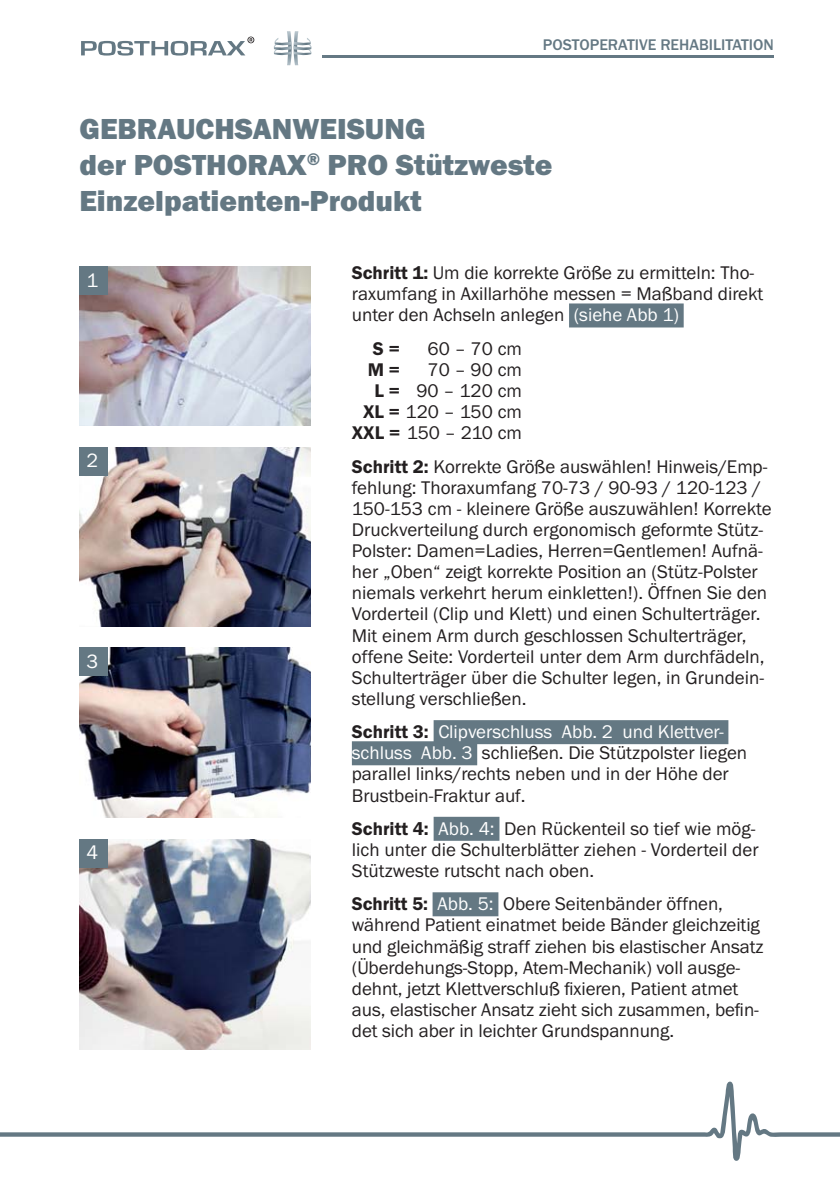
<style>
.page{position:relative;width:840px;height:1191px;background:#fff}
.page>*{position:absolute;margin:0;border:0;box-sizing:border-box;transform-origin:0 0}
.t1{font:30px/36px "Franklin Got Itc TOT Hea";color:#647883}
.t2{font:20px "Franklin Got Itc TOT Boo";color:#fff}
.t3{font:19px/21.2px "Franklin Got Itc TOT Boo";letter-spacing:-.005em;color:#231f20}
.t4{font:19px "Franklin Got Itc TOT Dem";color:#231f20}
.t5{font:500 16px "Franklin Got Itc TOT";color:#647883}
.s1{font-family:"Franklin Got Itc TOT Dem"}
.s2{color:#fff}
</style>
<div class="page">
<svg style="left:0;top:1081px;width:839px;height:80px"></svg>
<hr style="left:322px;top:56px;width:451px;height:2px;background:#647883">
<img style="left:79px;top:266px;width:231px;height:159px">
<div style="left:79px;top:266px;width:29px;height:29px;background:#647883"></div>
<img style="left:79px;top:447px;width:231px;height:179px">
<div style="left:79px;top:447px;width:29px;height:28px;background:#647883"></div>
<img style="left:79px;top:647px;width:231px;height:170px">
<div style="left:79px;top:647px;width:29px;height:29px;background:#647883"></div>
<img style="left:79px;top:839px;width:231px;height:210px">
<div style="left:79px;top:839px;width:29px;height:28px;background:#647883"></div>
<div style="left:568px;top:303px;width:115px;height:24px;background:#647883"></div>
<div style="left:433px;top:720px;width:295px;height:24px;background:#647883"></div>
<div style="left:351px;top:741px;width:126px;height:24px;background:#647883"></div>
<div style="left:433px;top:816px;width:66px;height:24px;background:#647883"></div>
<div style="left:432px;top:892px;width:66px;height:24px;background:#647883"></div>
<svg style="left:273px;top:31px;width:38px;height:34px"></svg>
<svg style="left:81px;top:37px;width:173px;height:19px"></svg>
<p class="t5" style="left:542px;top:39px;width:232px">POSTOPERATIVE REHABILITATION</p>
<h1 class="t1" style="left:79px;top:114px;width:474px">GEBRAUCHSANWEISUNG<br>der POSTHORAX<sup>®</sup> PRO Stützweste<br>Einzelpatienten-Produkt</h1>
<p class="t2" style="left:86px;top:272px;width:13px">1</p>
<p class="t2" style="left:86px;top:452px;width:13px">2</p>
<p class="t2" style="left:86px;top:653px;width:13px">3</p>
<p class="t2" style="left:86px;top:845px;width:13px">4</p>
<p class="t3" style="left:351px;top:264px;width:413px"><span class="s1">Schritt 1:</span> Um die korrekte Größe zu ermitteln: Tho&shy;raxumfang in Axillarhöhe messen = Maßband direkt unter den Achseln anlegen <span class="s2">(siehe Abb 1)</span></p>
<p class="t4" style="left:373px;top:341px;width:28px">S =</p>
<p class="t3" style="left:427px;top:339px;width:96px">60 – 70 cm</p>
<p class="t4" style="left:367px;top:362px;width:34px">M =</p>
<p class="t3" style="left:351px;top:360px;width:172px;text-align:right">70 – 90 cm<br><span class="s1">L =</span> 90 – 120 cm<br><span class="s1">XL =</span> 120 – 150 cm<br><span class="s1">XXL =</span> 150 – 210 cm</p>
<p class="t3" style="left:351px;top:457px;width:421px"><span class="s1">Schritt 2:</span> Korrekte Größe auswählen! Hinweis/Emp&shy;fehlung: Thoraxumfang 70-73 / 90-93 / 120-123 / 150-153 cm - kleinere Größe auszuwählen! Korrekte Druckverteilung durch ergonomisch geformte Stütz-Polster: Damen=Ladies, Herren=Gentlemen! Aufnä&shy;her „Oben“ zeigt korrekte Position an (Stütz-Polster niemals verkehrt herum einkletten!). Öffnen Sie den Vorderteil (Clip und Klett) und einen Schulterträger.<br>Mit einem Arm durch geschlossen Schulterträger, offene Seite: Vorderteil unter dem Arm durchfädeln, Schulterträger über die Schulter legen, in Grundein&shy;stellung verschließen.</p>
<p class="t3" style="left:351px;top:723px;width:396px"><span class="s1">Schritt 3:</span> <span class="s2">Clipverschluss Abb. 2 und Klettver&shy;schluss Abb. 3</span> schließen. Die Stützpolster liegen parallel links/rechts neben und in der Höhe der Brustbein-Fraktur auf.</p>
<p class="t3" style="left:351px;top:819px;width:408px"><span class="s1">Schritt 4:</span> <span class="s2">Abb. 4:</span> Den Rückenteil so tief wie mög&shy;lich unter die Schulterblätter ziehen - Vorderteil der<br>Stützweste rutscht nach oben.</p>
<p class="t3" style="left:351px;top:895px;width:413px"><span class="s1">Schritt 5:</span> <span class="s2">Abb. 5:</span> Obere Seitenbänder öffnen, während Patient einatmet beide Bänder gleichzeitig und gleichmäßig straff ziehen bis elastischer Ansatz (Überdehungs-Stopp, Atem-Mechanik) voll ausge&shy;dehnt, jetzt Klettverschluß fixieren, Patient atmet aus, elastischer Ansatz zieht sich zusammen, befin&shy;det sich aber in leichter Grundspannung.</p>
</div>
